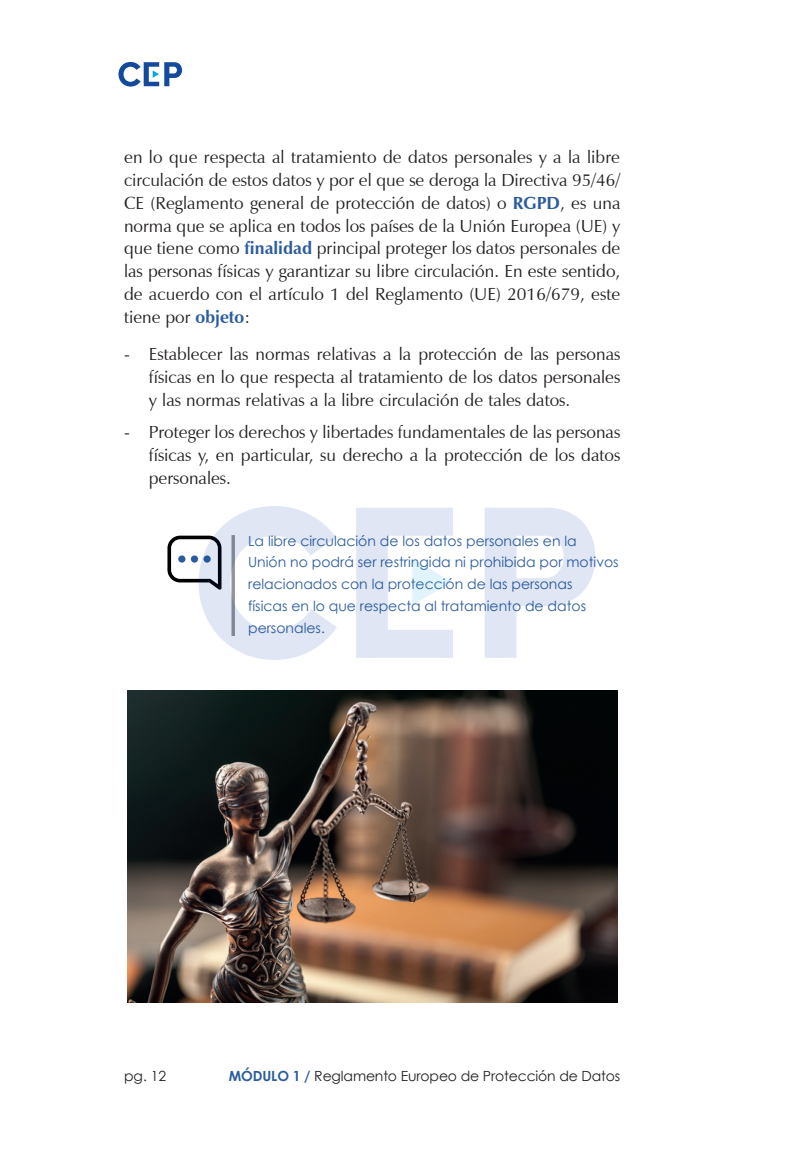
<style>
.page{position:relative;width:794px;height:1166px;background:#fff}
.page>*{position:absolute;margin:0;border:0;box-sizing:border-box;transform-origin:0 0}
.t1{font:17.5px/22.8px "Zapf Humanist 601 BT";color:#231f20;text-align:justify}
.t2{font:14px/21.9px "Century Gothic";color:#2c5c9d}
.t3{font:14px "Century Gothic";letter-spacing:-.01em;color:#231f20}
.s1{font-weight:700;color:#2c5c9d}
</style>
<div class="page">
<svg style="left:118px;top:62px;width:64px;height:25px"></svg>
<img style="left:127px;top:691px;width:490px;height:312px">
<svg style="left:167px;top:506px;width:170px;height:154px"></svg>
<svg style="left:485px;top:508px;width:110px;height:150px"></svg>
<svg style="left:356px;top:508px;width:97px;height:150px"></svg>
<p class="t1" style="left:124px;top:146px;width:498px">en lo que respecta al tratamiento de datos personales y a la libre circulación de estos datos y por el que se deroga la Directiva 95/46/ CE (Reglamento general de protección de datos) o <span class="s1">RGPD</span>, es una norma que se aplica en todos los países de la Unión Europea (UE) y que tiene como <span class="s1">finalidad</span> principal proteger los datos personales de las personas físicas y garantizar su libre circulación. En este sentido, de acuerdo con el artículo 1 del Reglamento (UE) 2016/679, este tiene por <span class="s1">objeto</span>:</p>
<p class="t1" style="left:149px;top:343px;width:473px;text-indent:-25px">- Establecer las normas relativas a la protección de las personas físicas en lo que respecta al tratamiento de los datos personales y las normas relativas a la libre circulación de tales datos.</p>
<p class="t1" style="left:149px;top:421px;width:473px;text-indent:-25px">- Proteger los derechos y libertades fundamentales de las personas físicas y, en particular, su derecho a la protección de los datos personales.</p>
<p class="t2" style="left:248px;top:529px;width:372px">La libre circulación de los datos personales en la<br>Unión no podrá ser restringida ni prohibida por motivos relacionados con la protección de las personas<br>físicas en lo que respecta al tratamiento de datos personales.</p>
<p class="t3" style="left:124px;top:1066px;width:44px">pg. 12</p>
<p class="t3" style="left:229px;top:1066px;width:393px"><span class="s1">MÓDULO 1 /</span> Reglamento Europeo de Protección de Datos</p>
</div>
